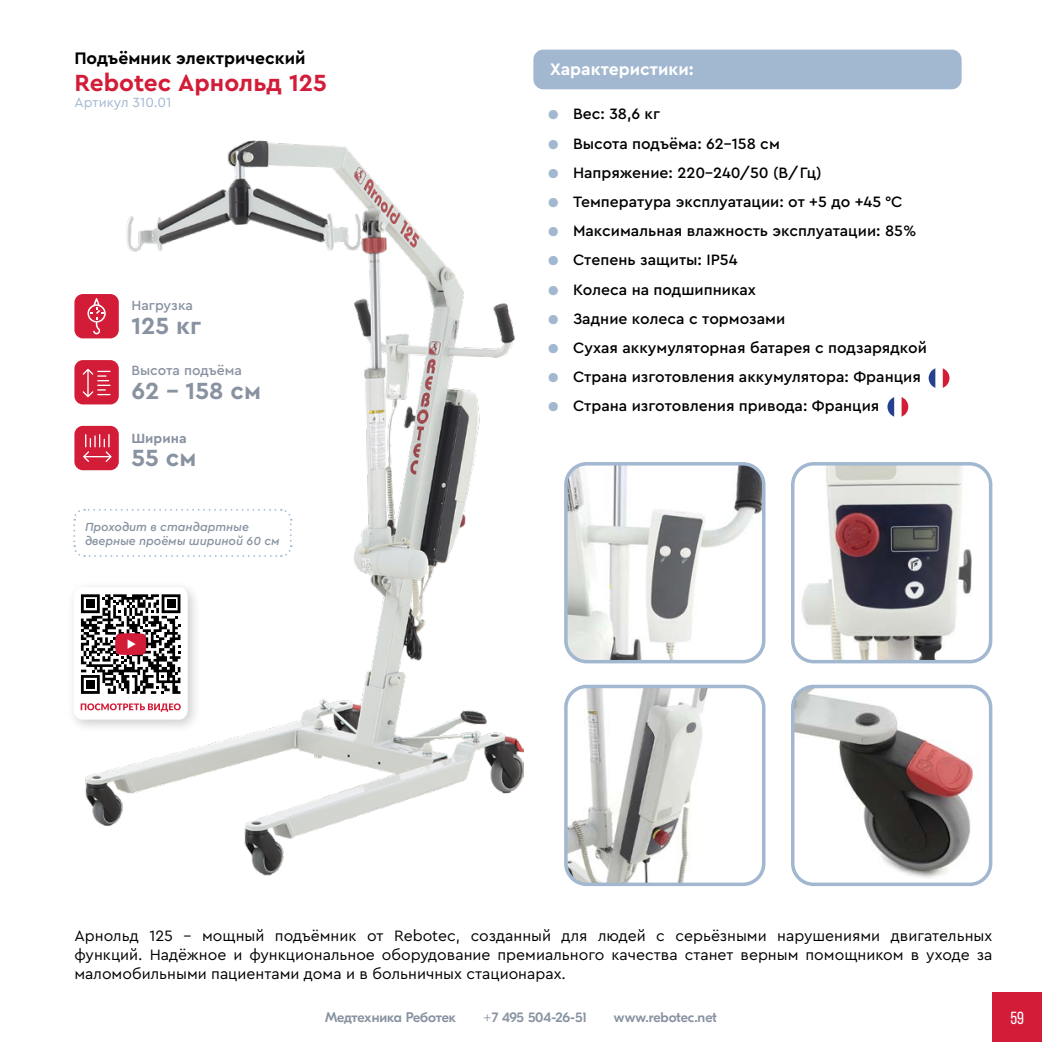
<style>
.page{position:relative;width:1042px;height:1042px;background:#fff}
.page>*{position:absolute;margin:0;border:0;box-sizing:border-box;transform-origin:0 0}
.t1{font:700 24.5px "Cera Pro";color:#d21c38}
.t2{font:700 24.5px "Cera Pro";color:#8892a1}
.t3{font:700 17.5px "Cera Pro";color:#000}
.t4{font:700 17.5px "Cera Pro";color:#fff}
.t5{font:17.5px "Bebas Neue";color:#fff}
.t6{font:500 15.75px/29.2px "Cera Pro";color:#000}
.t7{font:15.75px/18.9px "Cera Pro";color:#000;text-align:justify}
.t8{font:500 14px "GT Eesti Pro Display";letter-spacing:-.015em;color:#8892a1}
.t9{font:500 14px "Cera Pro";color:#8892a1}
.t10{font:14px "Cera Pro";color:#a2b7d0}
.t11{font:700 14px "Cera Pro";color:#8892a1}
.t12{font:italic 500 12.25px/14.7px "Cera Pro";color:#8892a1}
.s1{font-family:"GT Eesti Pro Display";font-weight:300;font-size:12.6px;color:#a2b7d0}
</style>
<div class="page">
<div style="left:992px;top:992px;width:50px;height:50px;background:#d21c38"></div>
<img style="left:84px;top:140px;width:439px;height:736px">
<svg style="left:73px;top:508px;width:220px;height:50px"></svg>
<div style="left:533px;top:50px;width:428px;height:39px;background:#a2b7d0;border-radius:10px"></div>
<img style="left:795px;top:689px;width:193px;height:193px">
<div style="left:791px;top:685px;width:201px;height:201px;border:3px solid #a2b7d0;border-radius:21px"></div>
<img style="left:568px;top:689px;width:196px;height:193px">
<div style="left:564px;top:685px;width:201px;height:201px;border:3px solid #a2b7d0;border-radius:21px"></div>
<img style="left:568px;top:466px;width:196px;height:196px">
<div style="left:564px;top:462px;width:201px;height:201px;border:3px solid #a2b7d0;border-radius:21px"></div>
<img style="left:795px;top:466px;width:193px;height:196px">
<div style="left:791px;top:462px;width:201px;height:201px;border:3px solid #a2b7d0;border-radius:21px"></div>
<div style="left:74px;top:360px;width:45px;height:44px;background:#d21c38;border-radius:9px"></div>
<svg style="left:83px;top:369px;width:28px;height:28px"></svg>
<div style="left:74px;top:426px;width:45px;height:44px;background:#d21c38;border-radius:9px"></div>
<svg style="left:83px;top:434px;width:29px;height:28px"></svg>
<div style="left:74px;top:294px;width:45px;height:44px;background:#d21c38;border-radius:9px"></div>
<svg style="left:87px;top:298px;width:19px;height:36px"></svg>
<div style="left:67px;top:580px;width:135px;height:154px;background:#000;opacity:.2"></div>
<svg style="left:74px;top:587px;width:114px;height:132px"></svg>
<svg style="left:928px;top:368px;width:21px;height:20px"></svg>
<svg style="left:887px;top:397px;width:21px;height:20px"></svg>
<p class="t3" style="left:74px;top:46px;width:233px">Подъёмник электрический</p>
<p class="t10" style="left:74px;top:93px;width:99px">Артикул 310.01</p>
<h1 class="t1" style="left:74px;top:66px;width:254px">Rebotec Арнольд 125</h1>
<p class="t9" style="left:131px;top:296px;width:63px">Нагрузка</p>
<h1 class="t2" style="left:131px;top:309px;width:71px">125 кг</h1>
<p class="t9" style="left:131px;top:361px;width:112px">Высота подъёма</p>
<h1 class="t2" style="left:131px;top:374px;width:131px">62 – 158 см</h1>
<p class="t11" style="left:131px;top:429px;width:57px">Ширина</p>
<h1 class="t2" style="left:131px;top:442px;width:66px">55 см</h1>
<p class="t12" style="left:85px;top:518px;width:196px">Проходит в стандартные дверные проёмы шириной 60 см</p>
<p class="t4" style="left:550px;top:58px;width:145px">Характеристики:</p>
<p class="t6" style="left:548px;top:99px;width:380px"><span class="s1">А</span> Вес: 38,6 кг<br><span class="s1">А</span> Высота подъёма: 62-158 см<br><span class="s1">А</span> Напряжение: 220-240/50 (В/Гц)<br><span class="s1">А</span> Температура эксплуатации: от +5 до +45 °C<br><span class="s1">А</span> Максимальная влажность эксплуатации: 85% <span class="s1">А</span> Степень защиты: IP54<br><span class="s1">А</span> Колеса на подшипниках<br><span class="s1">А</span> Задние колеса с тормозами<br><span class="s1">А</span> Сухая аккумуляторная батарея с подзарядкой <span class="s1">А</span> Страна изготовления аккумулятора: Франция <span class="s1">А</span> Страна изготовления привода: Франция</p>
<p class="t7" style="left:74px;top:925px;width:919px">Арнольд 125 – мощный подъёмник от Rebotec, созданный для людей с серьёзными нарушениями двигательных функций. Надёжное и функциональное оборудование премиального качества станет верным помощником в уходе за маломобильными пациентами дома и в больничных стационарах.</p>
<p class="t8" style="left:325px;top:1010px;width:133px">Медтехника Реботек</p>
<p class="t8" style="left:483px;top:1010px;width:105px">+7 495 504-26-51</p>
<p class="t8" style="left:614px;top:1010px;width:104px">www.rebotec.net</p>
<p class="t5" style="left:1010px;top:1008px;width:15px">59</p>
</div>
